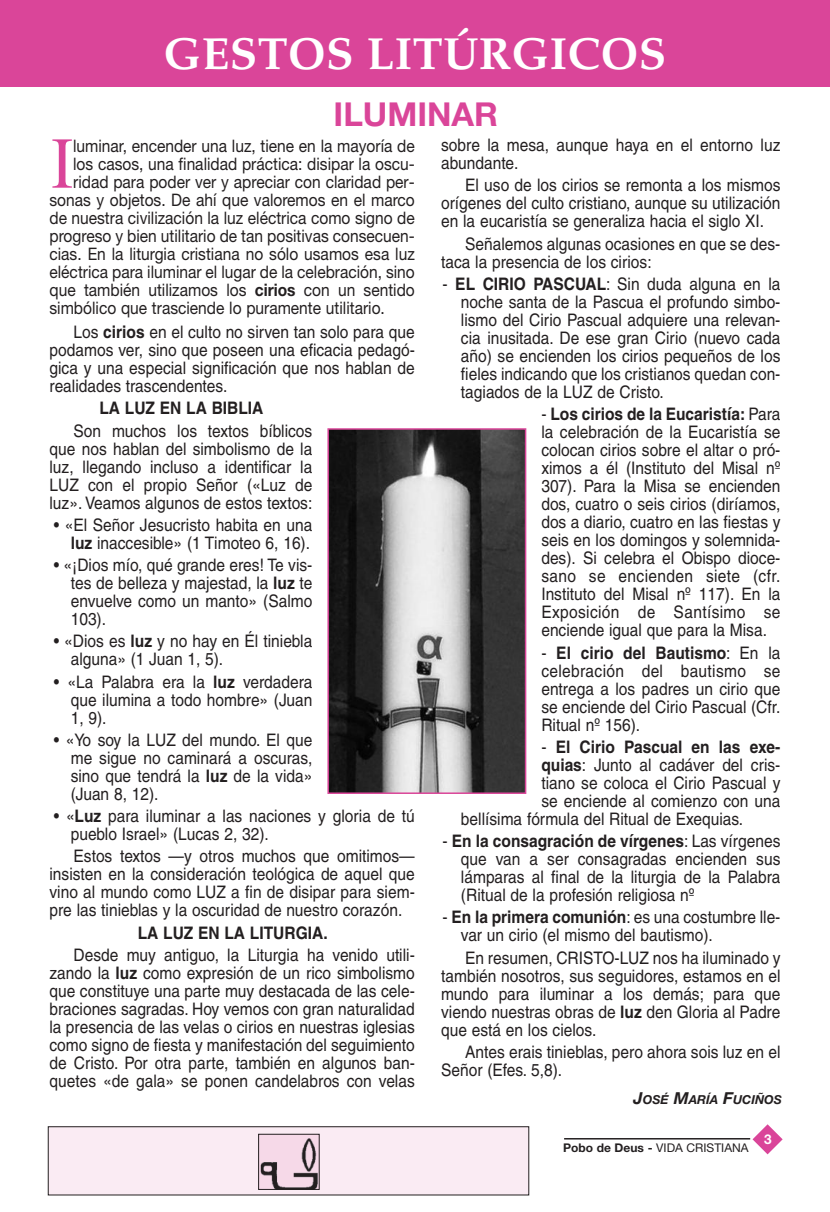
<style>
.page{position:relative;width:830px;height:1212px;background:#fff}
.page>*{position:absolute;margin:0;border:0;box-sizing:border-box;transform-origin:0 0}
.t1{font:73.05px "Times";color:#da4599;scale:.9 1}
.t2{font:700 45px "Palatino";letter-spacing:.01em;color:#fff}
.t3{font:700 33px "Helvetica Neue";color:#da4599}
.t4{font:17.25px/18px "Helvetica";color:#231f20;text-align:justify;scale:.9 1}
.t5{font:17.25px "Helvetica Neue";color:#231f20;scale:.9 1}
.t6{font:700 17.25px "Helvetica";color:#231f20;scale:.9 1}
.t7{font:700 13.5px "Helvetica Neue";color:#fff}
.t8{font:italic 700 12.3px "Helvetica Neue";color:#231f20}
.t9{font:12px "Helvetica Neue";color:#231f20}
.s1{font-weight:700}
.s2{font-weight:400}
.s3{font-size:16.5px}
</style>
<div class="page">
<svg style="left:752px;top:1124px;width:30px;height:30px"></svg>
<hr style="left:564px;top:1138px;width:185px;height:1px;background:#231f20">
<div style="left:48px;top:1127px;width:480px;height:68px;background:#faebf3"></div>
<div style="left:48px;top:1126px;width:480px;height:69px;border:1px solid #231f20"></div>
<img style="left:260px;top:1136px;width:57px;height:52px">
<div style="left:258px;top:1134px;width:61px;height:56px;border:1px solid #231f20"></div>
<div style="left:0;top:0;width:829px;height:87px;background:#da4599"></div>
<img style="left:330px;top:431px;width:193px;height:360px">
<div style="left:327px;top:428px;width:199px;height:366px;border:2px solid #da4599"></div>
<h2 class="t2" style="left:164px;top:36px;width:503px">GESTOS LITÚRGICOS</h2>
<h3 class="t3" style="left:333px;top:102px;width:166px">ILUMINAR</h3>
<h1 class="t1" style="left:51px;top:120px;width:26px">I</h1>
<p class="t5" style="left:73px;top:139px;width:381px">luminar, encender una luz, tiene en la mayoría de</p>
<p class="t5" style="left:73px;top:157px;width:381px">los casos, una finalidad práctica: disipar la oscu-</p>
<p class="t5" style="left:73px;top:175px;width:381px">ridad para poder ver y apreciar con claridad per-</p>
<p class="t5" style="left:49px;top:193px;width:407px">sonas y objetos. De ahí que valoremos en el marco</p>
<p class="t5" style="left:49px;top:211px;width:407px">de nuestra civilización la luz eléctrica como signo de</p>
<p class="t5" style="left:49px;top:229px;width:407px">progreso y bien utilitario de tan positivas consecuen-</p>
<p class="t5" style="left:49px;top:247px;width:407px">cias. En la liturgia cristiana no sólo usamos esa luz</p>
<p class="t5" style="left:49px;top:265px;width:407px">eléctrica para iluminar el lugar de la celebración, sino</p>
<p class="t5" style="left:49px;top:283px;width:407px">que también utilizamos los <span class="s1">cirios</span> con un sentido</p>
<p class="t5" style="left:49px;top:301px;width:374px">simbólico que trasciende lo puramente utilitario.</p>
<p class="t4" style="left:49px;top:325px;width:407px;text-indent:24px">Los <span class="s1">cirios</span> en el culto no sirven tan solo para que podamos ver, sino que poseen una eficacia pedagó&shy;gica y una especial significación que nos hablan de realidades trascendentes.</p>
<p class="t6" style="left:99px;top:402px;width:184px">LA LUZ EN LA BIBLIA</p>
<p class="t4" style="left:49px;top:423px;width:293px;text-indent:24px">Son muchos los textos bíblicos que nos hablan del simbolismo de la luz, llegando incluso a identificar la LUZ con el propio Señor («Luz de luz». Veamos algunos de estos textos:</p>
<p class="t4" style="left:54px;top:517px;width:289px;text-align:right">• «El Señor Jesucristo habita en una <span class="s1">luz</span> inaccesible» (1 Timoteo 6, 16).</p>
<p class="t4" style="left:71px;top:558px;width:270px;text-indent:-17px">• «¡Dios mío, qué grande eres! Te vis&shy;tes de belleza y majestad, la <span class="s1">luz</span> te envuelve como un manto» (Salmo 103).</p>
<p class="t4" style="left:71px;top:634px;width:270px;text-indent:-17px">• «Dios es <span class="s1">luz</span> y no hay en Él tiniebla alguna» (1 Juan 1, 5).</p>
<p class="t4" style="left:71px;top:674px;width:270px;text-indent:-17px">• «La Palabra era la <span class="s1">luz</span> verdadera que ilumina a todo hombre» (Juan 1, 9).</p>
<p class="t4" style="left:71px;top:732px;width:270px;text-indent:-17px">• «Yo soy la LUZ del mundo. El que me sigue no caminará a oscuras, sino que tendrá la <span class="s1">luz</span> de la vida» (Juan 8, 12).</p>
<p class="t4" style="left:71px;top:809px;width:383px;text-indent:-17px">• «<span class="s1">Luz</span> para iluminar a las naciones y gloria de tú pueblo Israel» (Lucas 2, 32).</p>
<p class="t4" style="left:49px;top:849px;width:407px;text-indent:24px">Estos textos —y otros muchos que omitimos— insisten en la consideración teológica de aquel que vino al mundo como LUZ a fin de disipar para siem&shy;pre las tinieblas y la oscuridad de nuestro corazón.</p>
<p class="t6" style="left:138px;top:926px;width:212px">LA LUZ EN LA LITURGIA.</p>
<p class="t4" style="left:49px;top:947px;width:407px;text-indent:24px">Desde muy antiguo, la Liturgia ha venido utili&shy;zando la <span class="s1">luz</span> como expresión de un rico simbolismo que constituye una parte muy destacada de las cele&shy;braciones sagradas. Hoy vemos con gran naturalidad la presencia de las velas o cirios en nuestras iglesias como signo de fiesta y manifestación del seguimiento de Cristo. Por otra parte, también en algunos ban&shy;quetes «de gala» se ponen candelabros con velas</p>
<p class="t4" style="left:441px;top:138px;width:378px">sobre la mesa, aunque haya en el entorno luz abundante.</p>
<p class="t4" style="left:441px;top:178px;width:378px;text-indent:24px">El uso de los cirios se remonta a los mismos orígenes del culto cristiano, aunque su utilización en la eucaristía se generaliza hacia el siglo XI.</p>
<p class="t4" style="left:441px;top:236px;width:378px;text-indent:24px">Señalemos algunas ocasiones en que se des&shy;taca la presencia de los cirios:</p>
<p class="t4" style="left:460px;top:277px;width:356px;text-indent:-18px">- <span class="s1">EL CIRIO PASCUAL</span>: Sin duda alguna en la noche santa de la Pascua el profundo simbo&shy;lismo del Cirio Pascual adquiere una relevan&shy;cia inusitada. De ese gran Cirio (nuevo cada año) se encienden los cirios pequeños de los fieles indicando que los cristianos quedan con&shy;tagiados de la LUZ de Cristo.</p>
<p class="t4" style="left:541px;top:407px;width:267px">- <span class="s1">Los cirios de la Eucaristía:</span> Para la celebración de la Eucaristía se colocan cirios sobre el altar o pró&shy;ximos a él (Instituto del Misal nº 307). Para la Misa se encienden dos, cuatro o seis cirios (diríamos, dos a diario, cuatro en las fiestas y seis en los domingos y solemnida&shy;des). Si celebra el Obispo dioce&shy;sano se encienden siete (cfr.<br>Instituto del Misal nº 117). En la Exposición de Santísimo se enciende igual que para la Misa.</p>
<p class="t4" style="left:541px;top:645px;width:267px">- <span class="s1">El cirio del Bautismo</span>: En la celebración del bautismo se entrega a los padres un cirio que se enciende del Cirio Pascual (Cfr.<br>Ritual nº 156).</p>
<p class="t6" style="left:541px;top:740px;width:267px"><span class="s2">-</span> El Cirio Pascual en las exe-</p>
<p class="t4" style="left:541px;top:757px;width:267px"><span class="s1">quias</span>: Junto al cadáver del cris-</p>
<p class="t4" style="left:541px;top:775px;width:267px">tiano se coloca el Cirio Pascual y</p>
<p class="t4" style="left:541px;top:793px;width:267px">se enciende al comienzo con una</p>
<p class="t4" style="left:460px;top:811px;width:315px">bellísima fórmula del Ritual de Exequias.</p>
<p class="t4" style="left:460px;top:834px;width:356px;text-indent:-18px">- <span class="s1">En la consagración de vírgenes</span>: Las vírgenes que van a ser consagradas encienden sus lámparas al final de la liturgia de la Palabra (Ritual de la profesión religiosa nº</p>
<p class="t4" style="left:460px;top:910px;width:356px;text-indent:-18px">- <span class="s1">En la primera comunión</span>: es una costumbre lle&shy;var un cirio (el mismo del bautismo).</p>
<p class="t4" style="left:441px;top:950px;width:378px;text-indent:24px">En resumen, CRISTO-LUZ nos ha iluminado y también nosotros, sus seguidores, estamos en el mundo para iluminar a los demás; para que viendo nuestras obras de <span class="s1">luz</span> den Gloria al Padre que está en los cielos.</p>
<p class="t4" style="left:441px;top:1044px;width:378px;text-indent:24px">Antes erais tinieblas, pero ahora sois luz en el<br>Señor (Efes. 5,8).</p>
<p class="t8" style="left:633px;top:1095px;width:150px"><span class="s3">J</span>OSÉ <span class="s3">M</span>ARÍA <span class="s3">F</span>UCIÑOS</p>
<p class="t9" style="left:562px;top:1143px;width:187px"><span class="s1">Pobo de Deus -</span> VIDA CRISTIANA</p>
<p class="t7" style="left:763px;top:1134px;width:9px">3</p>
</div>
